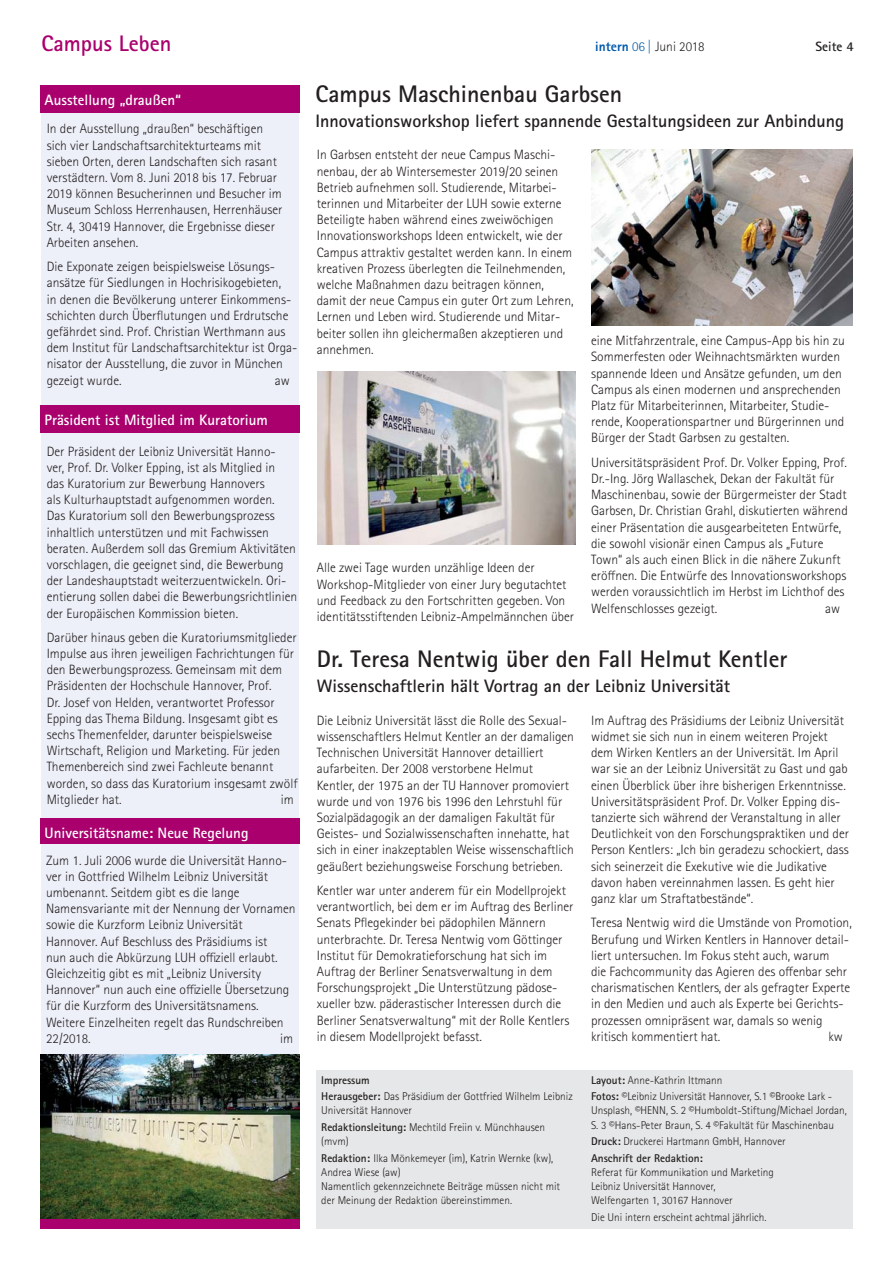
<style>
.page{position:relative;width:893px;height:1263px;background:#fff}
.page>*{position:absolute;margin:0;border:0;box-sizing:border-box;transform-origin:0 0}
.t1{font:700 24px "Rotis Sans Serif Std";color:#231f20}
.t2{font:700 22.5px "Rotis Sans Serif Std";color:#a9006d}
.t3{font:700 18px "Rotis Sans Serif Std";color:#231f20}
.t4{font:700 15px "Rotis Sans Serif Std";color:#fff}
.t5{font:300 13.5px/16.2px "Rotis Sans Serif Std";color:#231f20}
.t6{font:700 13.5px "Rotis Sans Serif Std";color:#231f20}
.t7{font:300 11.25px/16.6px "Rotis Sans Serif Std";color:#231f20}
.s1{font-weight:800;color:#005aaa}
.s2{color:#005aaa}
.s3{font-weight:700}
</style>
<div class="page">
<div style="left:41px;top:113px;width:258px;height:1107px;background:#eef0f9"></div>
<div style="left:317px;top:1070px;width:536px;height:159px;background:#e6e7e8"></div>
<div style="left:40px;top:85px;width:260px;height:28px;background:#a9006d"></div>
<div style="left:40px;top:405px;width:260px;height:28px;background:#a9006d"></div>
<div style="left:40px;top:819px;width:260px;height:25px;background:#a9006d"></div>
<div style="left:40px;top:1218px;width:260px;height:11px;background:#a9006d"></div>
<img style="left:591px;top:150px;width:261px;height:175px">
<img style="left:318px;top:372px;width:257px;height:172px">
<img style="left:40px;top:1055px;width:259px;height:163px">
<h2 class="t2" style="left:41px;top:34px;width:131px">Campus Leben</h2>
<p class="t4" style="left:45px;top:95px;width:138px">Ausstellung „draußen“</p>
<p class="t5" style="left:47px;top:122px;width:237px">In der Ausstellung „draußen“ beschäftigen sich vier Landschaftsarchitekturteams mit sieben Orten, deren Landschaften sich rasant verstädtern. Vom 8. Juni 2018 bis 17. Februar 2019 können Besucherinnen und Besucher im Museum Schloss Herrenhausen, Herrenhäuser Str. 4, 30419 Hannover, die Ergebnisse dieser Arbeiten ansehen.</p>
<p class="t5" style="left:47px;top:259px;width:252px">Die Exponate zeigen beispielsweise Lösungs&shy;ansätze für Siedlungen in Hochrisikogebieten,<br>in denen die Bevölkerung unterer Einkommens&shy;schichten durch Überflutungen und Erdrutsche gefährdet sind. Prof. Christian Werthmann aus dem Institut für Landschaftsarchitektur ist Orga&shy;nisator der Ausstellung, die zuvor in München gezeigt wurde.</p>
<p class="t5" style="left:275px;top:373px;width:16px">aw</p>
<p class="t4" style="left:45px;top:415px;width:225px">Präsident ist Mitglied im Kuratorium</p>
<p class="t5" style="left:47px;top:444px;width:252px">Der Präsident der Leibniz Universität Hanno-<br>ver, Prof. Dr. Volker Epping, ist als Mitglied in<br>das Kuratorium zur Bewerbung Hannovers<br>als Kulturhauptstadt aufgenommen worden.<br>Das Kuratorium soll den Bewerbungsprozess inhaltlich unterstützen und mit Fachwissen beraten. Außerdem soll das Gremium Aktivitäten vorschlagen, die geeignet sind, die Bewerbung der Landeshauptstadt weiterzuentwickeln. Ori&shy;entierung sollen dabei die Bewerbungsrichtlinien der Europäischen Kommission bieten.</p>
<p class="t5" style="left:47px;top:630px;width:252px">Darüber hinaus geben die Kuratoriumsmitglieder Impulse aus ihren jeweiligen Fachrichtungen für den Bewerbungsprozess. Gemeinsam mit dem Präsidenten der Hochschule Hannover, Prof.<br>Dr. Josef von Helden, verantwortet Professor Epping das Thema Bildung. Insgesamt gibt es sechs Themenfelder, darunter beispielsweise Wirtschaft, Religion und Marketing. Für jeden Themenbereich sind zwei Fachleute benannt worden, so dass das Kuratorium insgesamt zwölf Mitglieder hat.</p>
<p class="t5" style="left:281px;top:792px;width:15px">im</p>
<p class="t4" style="left:45px;top:827px;width:205px">Universitätsname: Neue Regelung</p>
<p class="t5" style="left:46px;top:853px;width:251px">Zum 1. Juli 2006 wurde die Universität Hanno&shy;ver in Gottfried Wilhelm Leibniz Universität umbenannt. Seitdem gibt es die lange Namensvariante mit der Nennung der Vornamen sowie die Kurzform Leibniz Universität Hannover. Auf Beschluss des Präsidiums ist<br>nun auch die Abkürzung LUH offi ziell erlaubt.<br>Gleichzeitig gibt es mit „Leibniz University Hannover“ nun auch eine offi zielle Übersetzung für die Kurzform des Universitätsnamens.<br>Weitere Einzelheiten regelt das Rundschreiben 22/2018.</p>
<p class="t5" style="left:280px;top:1031px;width:15px">im</p>
<p class="t5" style="left:595px;top:39px;width:111px"><span class="s1">intern</span> <span class="s2">06 |</span> Juni 2018</p>
<p class="t6" style="left:815px;top:41px;width:40px">Seite 4</p>
<h1 class="t1" style="left:315px;top:85px;width:308px">Campus Maschinenbau Garbsen</h1>
<h3 class="t3" style="left:315px;top:114px;width:530px">Innovationsworkshop liefert spannende Gestaltungsideen zur Anbindung</h3>
<p class="t5" style="left:317px;top:148px;width:258px">In Garbsen entsteht der neue Campus Maschi&shy;nenbau, der ab Wintersemester 2019/20 seinen Betrieb aufnehmen soll. Studierende, Mitarbei&shy;terinnen und Mitarbeiter der LUH sowie externe Beteiligte haben während eines zweiwöchigen Innovationsworkshops Ideen entwickelt, wie der Campus attraktiv gestaltet werden kann. In einem kreativen Prozess überlegten die Teilnehmenden, welche Maßnahmen dazu beitragen können, damit der neue Campus ein guter Ort zum Lehren, Lernen und Leben wird. Studierende und Mitar&shy;beiter sollen ihn gleichermaßen akzeptieren und annehmen.</p>
<p class="t5" style="left:317px;top:561px;width:259px">Alle zwei Tage wurden unzählige Ideen der Workshop-Mitglieder von einer Jury begutachtet und Feedback zu den Fortschritten gegeben. Von identitätsstiftenden Leibniz-Ampelmännchen über</p>
<p class="t5" style="left:591px;top:334px;width:255px">eine Mitfahrzentrale, eine Campus-App bis hin zu Sommerfesten oder Weihnachtsmärkten wurden spannende Ideen und Ansätze gefunden, um den Campus als einen modernen und ansprechenden Platz für Mitarbeiterinnen, Mitarbeiter, Studie&shy;rende, Kooperationspartner und Bürgerinnen und Bürger der Stadt Garbsen zu gestalten.</p>
<p class="t5" style="left:591px;top:455px;width:258px">Universitätspräsident Prof. Dr. Volker Epping, Prof.<br>Dr.-Ing. Jörg Wallaschek, Dekan der Fakultät für Maschinenbau, sowie der Bürgermeister der Stadt Garbsen, Dr. Christian Grahl, diskutierten während einer Präsentation die ausgearbeiteten Entwürfe, die sowohl visionär einen Campus als „Future Town“ als auch einen Blick in die nähere Zukunft eröffnen. Die Entwürfe des Innovations workshops werden voraussichtlich im Herbst im Lichthof des Welfenschlosses gezeigt.</p>
<p class="t5" style="left:825px;top:601px;width:16px">aw</p>
<h1 class="t1" style="left:317px;top:650px;width:472px">Dr. Teresa Nentwig über den Fall Helmut Kentler</h1>
<h3 class="t3" style="left:317px;top:679px;width:415px">Wissenschaftlerin hält Vortrag an der Leibniz Universität</h3>
<p class="t5" style="left:317px;top:713px;width:259px">Die Leibniz Universität lässt die Rolle des Sexual&shy;wissenschaftlers Helmut Kentler an der damaligen Technischen Universität Hannover detailliert aufarbeiten. Der 2008 verstorbene Helmut Kentler, der 1975 an der TU Hannover promoviert wurde und von 1976 bis 1996 den Lehrstuhl für Sozialpädagogik an der damaligen Fakultät für Geistes- und Sozialwissenschaften innehatte, hat sich in einer inakzeptablen Weise wissenschaftlich geäußert beziehungsweise Forschung betrieben.</p>
<p class="t5" style="left:317px;top:883px;width:258px">Kentler war unter anderem für ein Modellprojekt verantwortlich, bei dem er im Auftrag des Berliner Senats Pflegekinder bei pädophilen Männern unterbrachte. Dr. Teresa Nentwig vom Göttinger Institut für Demokratieforschung hat sich im Auftrag der Berliner Senatsverwaltung in dem Forschungsprojekt „Die Unterstützung pädose&shy;xueller bzw. päderastischer Interessen durch die Berliner Senatsverwaltung“ mit der Rolle Kentlers in diesem Modellprojekt befasst.</p>
<p class="t7" style="left:321px;top:1072px;width:253px"><span class="s3">Impressum<br>Herausgeber:</span> Das Präsidium der Gottfried Wilhelm Leibniz</p>
<p class="t7" style="left:321px;top:1103px;width:225px">Universität Hannover<br><span class="s3">Redaktionsleitung:</span> Mechtild Freiin v. Münchhausen</p>
<p class="t7" style="left:321px;top:1134px;width:234px">(mvm)<br><span class="s3">Redaktion:</span> Ilka Mönkemeyer (im), Katrin Wernke (kw),</p>
<p class="t7" style="left:321px;top:1166px;width:240px;line-height:14.1px">Andrea Wiese (aw)<br>Namentlich gekennzeichnete Beiträge müssen nicht mit der Meinung der Redaktion übereinstimmen.</p>
<p class="t5" style="left:591px;top:713px;width:259px">Im Auftrag des Präsidiums der Leibniz Universität widmet sie sich nun in einem weiteren Projekt dem Wirken Kentlers an der Universität. Im April war sie an der Leibniz Universität zu Gast und gab einen Überblick über ihre bisherigen Erkenntnisse.<br>Universitätspräsident Prof. Dr. Volker Epping dis&shy;tanzierte sich während der Veranstaltung in aller Deutlichkeit von den Forschungspraktiken und der Person Kentlers: „Ich bin geradezu schockiert, dass sich seinerzeit die Exekutive wie die Judikative davon haben vereinnahmen lassen. Es geht hier ganz klar um Straftatbestände“.</p>
<p class="t5" style="left:591px;top:916px;width:262px">Teresa Nentwig wird die Umstände von Promotion, Berufung und Wirken Kentlers in Hannover detail&shy;liert untersuchen. Im Fokus steht auch, warum<br>die Fachcommunity das Agieren des offenbar sehr charismatischen Kentlers, der als gefragter Experte in den Medien und auch als Experte bei Gerichts&shy;prozessen omnipräsent war, damals so wenig kritisch kommentiert hat.</p>
<p class="t5" style="left:828px;top:1029px;width:16px">kw</p>
<p class="t7" style="left:591px;top:1072px;width:243px"><span class="s3">Layout:</span> Anne-Kathrin Ittmann<br><span class="s3">Fotos:</span> ©Leibniz Universität Hannover, S.1 ©Brooke Lark -</p>
<p class="t7" style="left:591px;top:1104px;width:257px;line-height:14.1px">Unsplash, ©HENN, S. 2 ©Humboldt-Stiftung/Michael Jordan,<br>S. 3 ©Hans-Peter Braun, S. 4 ©Fakultät für Maschinenbau</p>
<p class="t7" style="left:591px;top:1134px;width:196px"><span class="s3">Druck:</span> Druckerei Hartmann GmbH, Hannover<br><span class="s3">Anschrift der Redaktion:</span></p>
<p class="t7" style="left:591px;top:1166px;width:184px;line-height:14.1px">Referat für Kommunikation und Marketing<br>Leibniz Universität Hannover,<br>Welfengarten 1, 30167 Hannover</p>
<p class="t7" style="left:591px;top:1209px;width:177px">Die Uni intern erscheint achtmal jährlich.</p>
</div>
